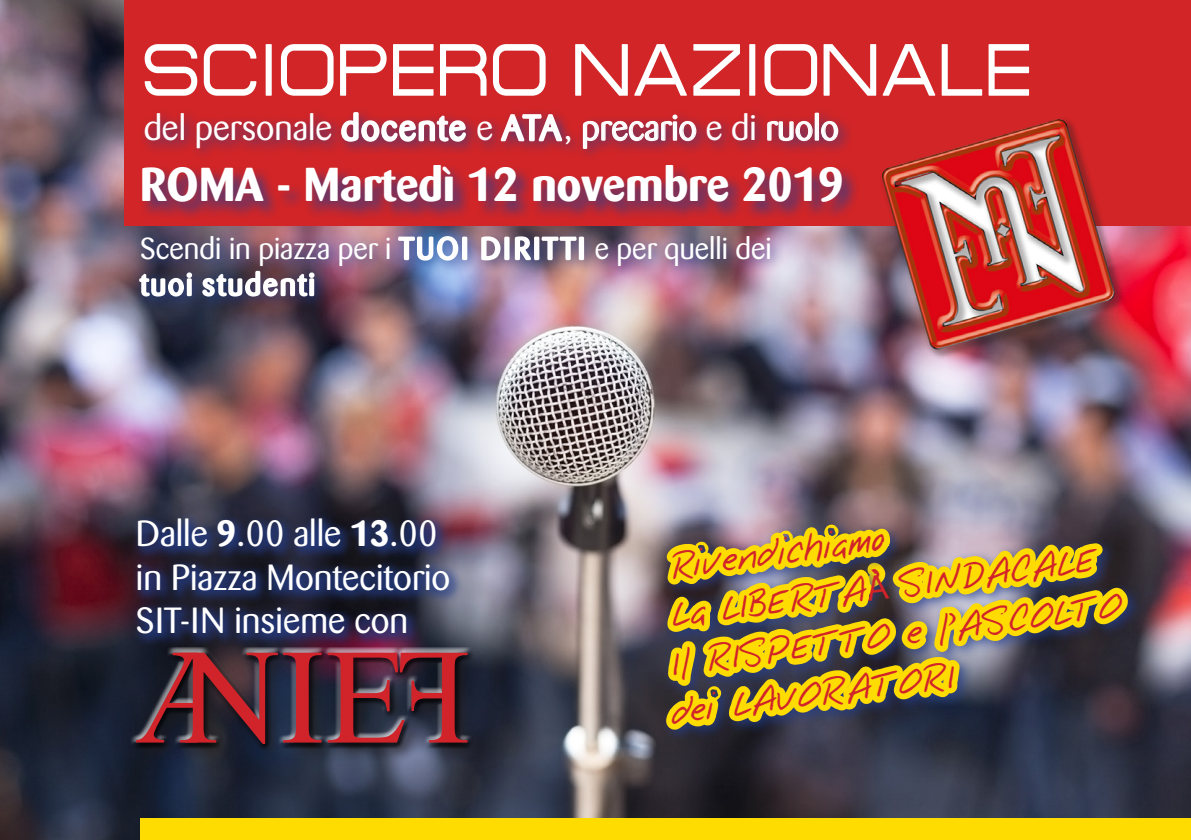
<style>
.page{position:relative;width:1191px;height:840px;background:#fff}
.page>*{position:absolute;margin:0;border:0;box-sizing:border-box;transform-origin:0 0}
.t1{font:88.6px "Plagiata";letter-spacing:.01em;color:#fff;scale:.93 1}
.t2{font:700 47px "Barmeno";color:#fff}
.t3{font:36px "Barmeno";color:#fff}
.t4{font:35px "Barmeno";color:#fff}
.t5{font:32.8px/47.4px "Notepad";color:#d1232a}
.t6{font:30px "Barmeno";color:#fff}
.t7{font:30px "Barmeno";letter-spacing:.08em;color:#fff}
.s1{font-weight:700}
</style>
<div class="page">
<img style="left:0;top:0;width:1191px;height:839px">
<div style="left:124px;top:0;width:1067px;height:225px;background:#d12527"></div>
<div style="left:140px;top:818px;width:1051px;height:21px;background:#ffdc01"></div>
<div style="left:134px;top:649px;width:352px;height:112px;background:#231f20;opacity:.75"></div>
<div style="left:131px;top:648px;width:342px;height:101px;background:#231f20;opacity:.75"></div>
<svg style="left:136px;top:652px;width:186px;height:91px;background:#5a2833"></svg>
<svg style="left:328px;top:652px;width:139px;height:90px;background:#642c38"></svg>
<div style="left:138px;top:106px;width:714px;height:57px;background:#253f8e;opacity:.75"></div>
<svg style="left:340px;top:111px;width:127px;height:32px"></svg>
<svg style="left:499px;top:113px;width:64px;height:29px;background:#c97c89"></svg>
<svg style="left:582px;top:114px;width:115px;height:35px"></svg>
<svg style="left:766px;top:120px;width:47px;height:22px"></svg>
<div style="left:814px;top:113px;width:5px;height:28px;border:1px solid #fff"></div>
<svg style="left:820px;top:120px;width:19px;height:22px"></svg>
<div style="left:134px;top:229px;width:651px;height:82px;background:#253f8e;opacity:.75"></div>
<svg style="left:397px;top:235px;width:62px;height:26px"></svg>
<div style="left:462px;top:236px;width:5px;height:24px;border:2px solid #fff"></div>
<svg style="left:480px;top:235px;width:21px;height:27px"></svg>
<div style="left:504px;top:236px;width:5px;height:24px;border:2px solid #fff"></div>
<svg style="left:513px;top:235px;width:19px;height:27px"></svg>
<div style="left:534px;top:236px;width:5px;height:24px;border:2px solid #fff"></div>
<svg style="left:540px;top:235px;width:38px;height:26px"></svg>
<div style="left:579px;top:236px;width:5px;height:24px;border:2px solid #fff"></div>
<svg style="left:138px;top:272px;width:54px;height:26px"></svg>
<svg style="left:201px;top:269px;width:113px;height:29px"></svg>
<div style="left:132px;top:511px;width:332px;height:137px;background:#253f8e;opacity:.75"></div>
<div style="left:139px;top:162px;width:721px;height:59px;background:#253f8e;opacity:.75"></div>
<img style="left:856px;top:119px;width:286px;height:270px">
<img style="left:659px;top:213px;width:478px;height:605px">
<p class="t1" style="left:142px;top:27px;width:958px">SCIOPERO NAZIONALE</p>
<p class="t4" style="left:144px;top:108px;width:696px">del personale docente e ATA, precario e di ruolo</p>
<p class="t2" style="left:140px;top:156px;width:705px">ROMA - Martedì 12 novembre 2019</p>
<p class="t6" style="left:140px;top:231px;width:633px">Scendi in piazza per i TUOI DIRITTI e per quelli dei</p>
<p class="t7" style="left:140px;top:267px;width:176px">tuoi studenti</p>
<p class="t3" style="left:136px;top:513px;width:303px">Dalle <span class="s1">9</span>.00 alle <span class="s1">13</span>.00</p>
<p class="t3" style="left:136px;top:556px;width:316px">in Piazza Montecitorio</p>
<p class="t3" style="left:136px;top:599px;width:274px">SIT-IN insieme con</p>
<p class="t5" style="left:669px;top:546px;width:216px;rotate:-8deg">Rivendichiamo</p>
<p class="t5" style="left:669px;top:596px;width:431px;rotate:-8deg">La LIBERTAÀ SINDACALE</p>
<p class="t5" style="left:661px;top:646px;width:464px;rotate:-8deg">Il RISPETTO e l’ASCOLTO dei LAVORATORI</p>
</div>
